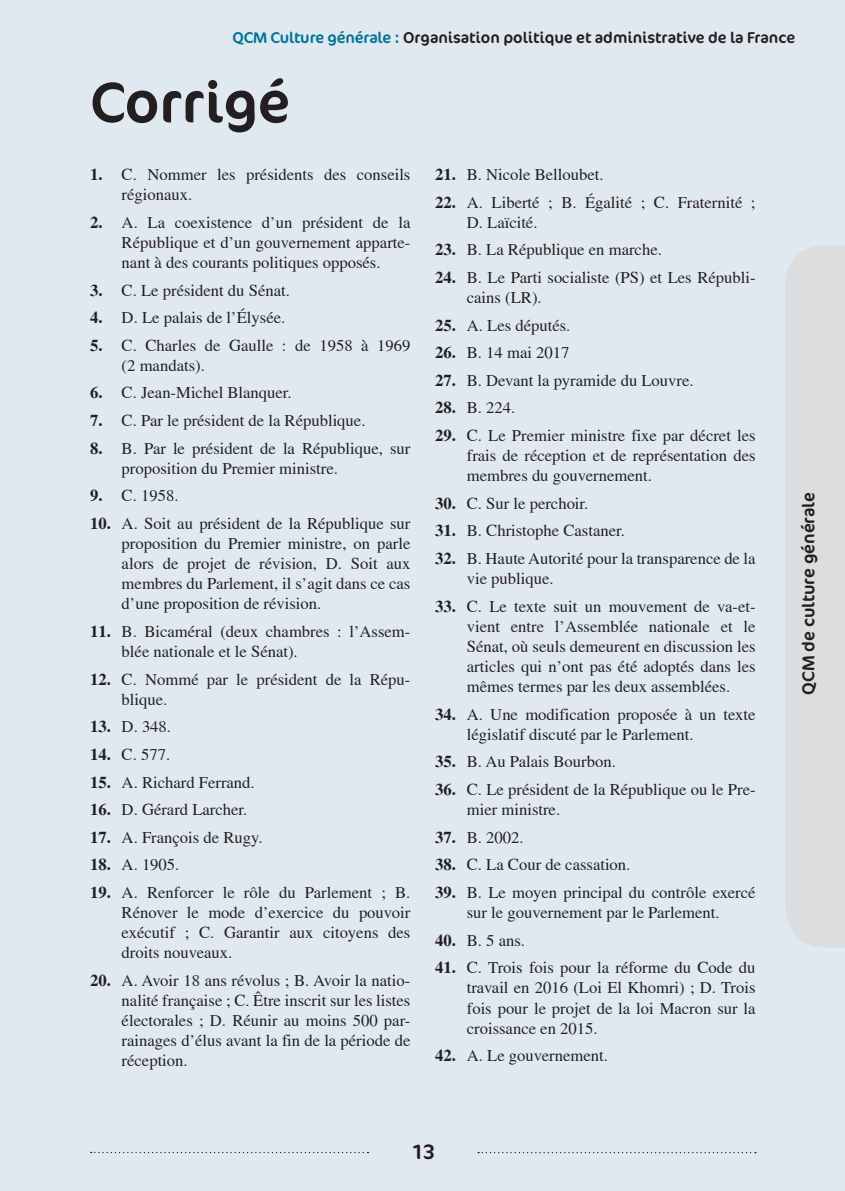
<style>
.page{position:relative;width:845px;height:1191px;background:#fff}
.page>*{position:absolute;margin:0;border:0;box-sizing:border-box;transform-origin:0 0}
.t1{font:57.75px "Cocon OT";color:#231f20}
.t2{font:21px "Cocon OT";color:#231f20}
.t3{font:17.5px "Cocon OT";color:#231f20}
.t4{font:16.62px/20.1px "Times";color:#231f20}
.t5{font:15.75px "Cocon OT";color:#231f20}
.s1{color:#007597}
.s2{font-weight:700}
</style>
<div class="page">
<div style="left:1px;top:0;width:843px;height:1191px;background:#e1e9f0"></div>
<div style="left:785px;top:245px;width:59px;height:702px;background:#dcdddf"></div>
<svg style="left:478px;top:1152px;width:277px;height:1px"></svg>
<svg style="left:91px;top:1151px;width:277px;height:2px"></svg>
<p class="t5" style="left:232px;top:29px;width:564px"><span class="s1">QCM Culture générale :</span> Organisation politique et administrative de la France</p>
<h1 class="t1" style="left:90px;top:69px;width:201px">Corrigé</h1>
<p class="t4" style="left:122px;top:164px;width:290px;text-indent:-32px"><span class="s2">1.</span> C. Nommer les présidents des conseils régionaux.</p>
<p class="t4" style="left:122px;top:212px;width:290px;text-align:justify;text-indent:-32px"><span class="s2">2.</span> A. La coexistence d’un président de la République et d’un gouvernement apparte&shy;nant à des courants politiques opposés.</p>
<p class="t4" style="left:90px;top:280px;width:201px"><span class="s2">3.</span> C. Le président du Sénat.</p>
<p class="t4" style="left:90px;top:307px;width:196px"><span class="s2">4.</span> D. Le palais de l’Élysée.</p>
<p class="t4" style="left:122px;top:335px;width:290px;text-indent:-32px"><span class="s2">5.</span> C. Charles de Gaulle : de 1958 à 1969 (2 mandats).</p>
<p class="t4" style="left:90px;top:383px;width:203px"><span class="s2">6.</span> C. Jean-Michel Blanquer.</p>
<p class="t4" style="left:90px;top:410px;width:277px"><span class="s2">7.</span> C. Par le président de la République.</p>
<p class="t4" style="left:122px;top:438px;width:290px;text-indent:-32px"><span class="s2">8.</span> B. Par le président de la République, sur proposition du Premier ministre.</p>
<p class="t4" style="left:90px;top:485px;width:90px"><span class="s2">9.</span> C. 1958.</p>
<p class="t4" style="left:122px;top:513px;width:290px;text-align:justify;text-indent:-32px"><span class="s2">10.</span> A. Soit au président de la République sur proposition du Premier ministre, on parle alors de projet de révision, D. Soit aux membres du Parlement, il s’agit dans ce cas d’une proposition de révision.</p>
<p class="t4" style="left:122px;top:621px;width:290px;text-indent:-32px"><span class="s2">11.</span> B. Bicaméral (deux chambres : l’Assem&shy;blée nationale et le Sénat).</p>
<p class="t4" style="left:122px;top:669px;width:290px;text-indent:-32px"><span class="s2">12.</span> C. Nommé par le président de la Répu&shy;blique.</p>
<p class="t4" style="left:90px;top:716px;width:82px"><span class="s2">13.</span> D. 348.</p>
<p class="t4" style="left:90px;top:744px;width:81px"><span class="s2">14.</span> C. 577.</p>
<p class="t4" style="left:90px;top:772px;width:166px"><span class="s2">15.</span> A. Richard Ferrand.</p>
<p class="t4" style="left:90px;top:799px;width:159px"><span class="s2">16.</span> D. Gérard Larcher.</p>
<p class="t4" style="left:90px;top:827px;width:174px"><span class="s2">17.</span> A. François de Rugy.</p>
<p class="t4" style="left:90px;top:854px;width:91px"><span class="s2">18.</span> A. 1905.</p>
<p class="t4" style="left:122px;top:882px;width:290px;text-align:justify;text-indent:-32px"><span class="s2">19.</span> A. Renforcer le rôle du Parlement ; B.<br>Rénover le mode d’exercice du pouvoir exécutif ; C. Garantir aux citoyens des droits nouveaux.</p>
<p class="t4" style="left:122px;top:970px;width:290px;text-align:justify;text-indent:-32px"><span class="s2">20.</span> A. Avoir 18 ans révolus ; B. Avoir la natio&shy;nalité française ; C. Être inscrit sur les listes électorales ; D. Réunir au moins 500 par&shy;rainages d’élus avant la fin de la période de réception.</p>
<p class="t4" style="left:435px;top:164px;width:170px"><span class="s2">21.</span> B. Nicole Belloubet.</p>
<p class="t4" style="left:466px;top:192px;width:290px;text-indent:-32px"><span class="s2">22.</span> A. Liberté ; B. Égalité ; C. Fraternité ;<br>D. Laïcité.</p>
<p class="t4" style="left:435px;top:240px;width:228px"><span class="s2">23.</span> B. La République en marche.</p>
<p class="t4" style="left:466px;top:267px;width:290px;text-indent:-32px"><span class="s2">24.</span> B. Le Parti socialiste (PS) et Les Républi&shy;cains (LR).</p>
<p class="t4" style="left:435px;top:315px;width:136px"><span class="s2">25.</span> A. Les députés.</p>
<p class="t4" style="left:435px;top:342px;width:136px"><span class="s2">26.</span> B. 14 mai 2017</p>
<p class="t4" style="left:435px;top:370px;width:260px"><span class="s2">27.</span> B. Devant la pyramide du Louvre.</p>
<p class="t4" style="left:435px;top:397px;width:81px"><span class="s2">28.</span> B. 224.</p>
<p class="t4" style="left:466px;top:425px;width:290px;text-align:justify;text-indent:-32px"><span class="s2">29.</span> C. Le Premier ministre fixe par décret les frais de réception et de représentation des membres du gouvernement.</p>
<p class="t4" style="left:435px;top:493px;width:154px"><span class="s2">30.</span> C. Sur le perchoir.</p>
<p class="t4" style="left:435px;top:520px;width:191px"><span class="s2">31.</span> B. Christophe Castaner.</p>
<p class="t4" style="left:466px;top:548px;width:290px;text-indent:-32px"><span class="s2">32.</span> B. Haute Autorité pour la transparence de la vie publique.</p>
<p class="t4" style="left:466px;top:596px;width:290px;text-align:justify;text-indent:-32px"><span class="s2">33.</span> C. Le texte suit un mouvement de va-et&shy;vient entre l’Assemblée nationale et le Sénat, où seuls demeurent en discussion les articles qui n’ont pas été adoptés dans les mêmes termes par les deux assemblées.</p>
<p class="t4" style="left:466px;top:704px;width:290px;text-indent:-32px"><span class="s2">34.</span> A. Une modification proposée à un texte législatif discuté par le Parlement.</p>
<p class="t4" style="left:435px;top:752px;width:182px"><span class="s2">35.</span> B. Au Palais Bourbon.</p>
<p class="t4" style="left:466px;top:779px;width:290px;text-indent:-32px"><span class="s2">36.</span> C. Le président de la République ou le Pre&shy;mier ministre.</p>
<p class="t4" style="left:435px;top:827px;width:90px"><span class="s2">37.</span> B. 2002.</p>
<p class="t4" style="left:435px;top:854px;width:196px"><span class="s2">38.</span> C. La Cour de cassation.</p>
<p class="t4" style="left:435px;top:882px;width:321px;text-align:center"><span class="s2">39.</span> B. Le moyen principal du contrôle exercé sur le gouvernement par le Parlement.</p>
<p class="t4" style="left:435px;top:930px;width:91px"><span class="s2">40.</span> B. 5 ans.</p>
<p class="t4" style="left:466px;top:957px;width:290px;text-align:justify;text-indent:-32px"><span class="s2">41.</span> C. Trois fois pour la réforme du Code du travail en 2016 (Loi El Khomri) ; D. Trois fois pour le projet de la loi Macron sur la croissance en 2015.</p>
<p class="t4" style="left:435px;top:1045px;width:174px"><span class="s2">42.</span> A. Le gouvernement.</p>
<p class="t2" style="left:410px;top:1139px;width:26px">13</p>
<p class="t3" style="left:797px;top:695px;width:204px;rotate:-90deg">QCM de culture générale</p>
</div>
